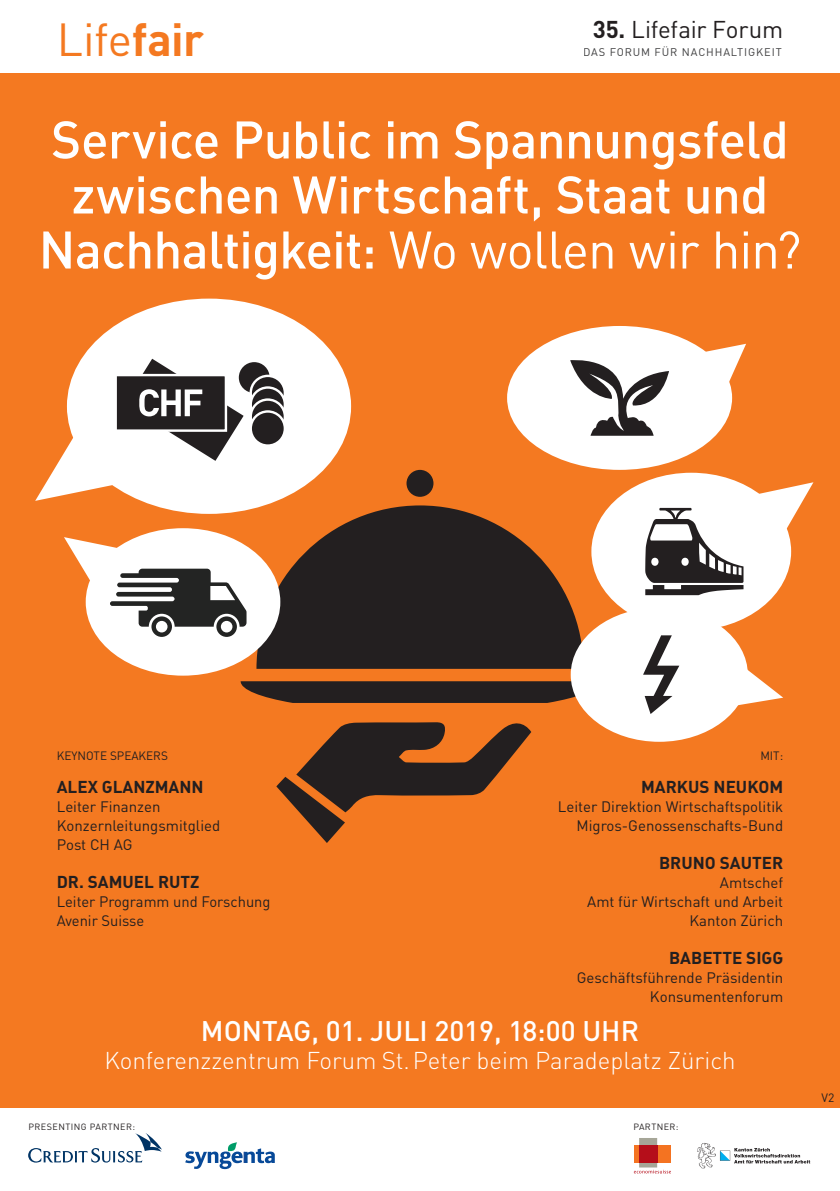
<style>
.page{position:relative;width:840px;height:1191px;background:#fff}
.page>*{position:absolute;margin:0;border:0;box-sizing:border-box;transform-origin:0 0}
.t1{font:500 52px/55px "DIN Pro";letter-spacing:-.015em;color:#fff;text-align:center}
.t2{font:45.8px "DIN Pro";color:#f47921}
.t3{font:500 28px "DIN";color:#fff}
.t4{font:300 24px "DIN";color:#fff}
.t5{font:24px "DIN Pro";letter-spacing:-.01em;color:#231f20}
.t6{font:700 17px "DIN";color:#231f20}
.t7{font:15px/19px "DIN";color:#231f20;text-align:right}
.t8{font:12px "DIN";color:#231f20}
.t9{font:12px "DIN Pro";color:#231f20}
.t10{font:11px "DIN Pro";letter-spacing:.08em;color:#3e3e3f}
.t11{font:9px "DIN Pro";letter-spacing:.05em;color:#231f20}
.s1{font-family:"DINOT";font-weight:700}
.s2{font-weight:400}
</style>
<div class="page">
<svg style="left:28px;top:1133px;width:134px;height:29px"></svg>
<svg style="left:185px;top:1142px;width:89px;height:27px"></svg>
<svg style="left:633px;top:1138px;width:37px;height:35px"></svg>
<svg style="left:697px;top:1143px;width:112px;height:25px"></svg>
<div style="left:0;top:74px;width:839px;height:1034px;background:#f47921"></div>
<svg style="left:256px;top:505px;width:326px;height:164px;fill:#231f20"></svg>
<svg style="left:240px;top:681px;width:335px;height:22px;background:#322520"></svg>
<div style="left:406px;top:470px;width:27px;height:27px;background:#231f20;border-radius:50%"></div>
<svg style="left:276px;top:722px;width:255px;height:121px"></svg>
<div style="left:67px;top:298px;width:284px;height:216px;background:#fff;border-radius:50%"></div>
<svg style="left:35px;top:359px;width:208px;height:142px"></svg>
<div style="left:239px;top:362px;width:30px;height:31px;background:#231f20;border-radius:50%"></div>
<svg style="left:249px;top:375px;width:35px;height:70px"></svg>
<div style="left:591px;top:473px;width:199px;height:157px;background:#fff;border-radius:50%"></div>
<svg style="left:754px;top:482px;width:59px;height:51px"></svg>
<svg style="left:645px;top:508px;width:98px;height:87px"></svg>
<div style="left:86px;top:528px;width:194px;height:147px;background:#fff;border-radius:50%"></div>
<div style="left:570px;top:607px;width:177px;height:135px;background:#fff;border-radius:50%"></div>
<svg style="left:737px;top:666px;width:45px;height:40px"></svg>
<svg style="left:643px;top:635px;width:36px;height:79px"></svg>
<svg style="left:694px;top:344px;width:51px;height:53px"></svg>
<div style="left:507px;top:326px;width:224px;height:144px;background:#fff;border-radius:50%"></div>
<svg style="left:570px;top:360px;width:98px;height:76px"></svg>
<svg style="left:64px;top:537px;width:182px;height:100px"></svg>
<h2 class="t2" style="left:57px;top:8px;width:149px">Life<span class="s1">fair</span></h2>
<h3 class="t5" style="left:592px;top:13px;width:192px"><span class="s1">35.</span> Lifefair Forum</h3>
<p class="t10" style="left:582px;top:44px;width:200px">DAS FORUM FÜR NACHHALTIGKEIT</p>
<h1 class="t1" style="left:39px;top:110px;width:763px">Service Public im Spannungsfeld zwischen Wirtschaft, Staat und<br>Nachhaltigkeit: <span class="s2">Wo wollen wir hin?</span></h1>
<p class="t8" style="left:57px;top:748px;width:113px">KEYNOTE SPEAKERS</p>
<p class="t6" style="left:57px;top:776px;width:148px">ALEX GLANZMANN</p>
<p class="t7" style="left:57px;top:796px;width:165px;text-align:left">Leiter Finanzen<br>Konzernleitungsmitglied<br>Post CH AG</p>
<p class="t6" style="left:57px;top:871px;width:144px">DR. SAMUEL RUTZ</p>
<p class="t7" style="left:57px;top:891px;width:215px;text-align:left">Leiter Programm und Forschung<br>Avenir Suisse</p>
<p class="t8" style="left:760px;top:747px;width:24px">MIT:</p>
<p class="t6" style="left:640px;top:775px;width:144px">MARKUS NEUKOM</p>
<p class="t7" style="left:557px;top:796px;width:227px">Leiter Direktion Wirtschaftspolitik<br>Migros-Genossenschafts-Bund</p>
<p class="t6" style="left:658px;top:851px;width:125px">BRUNO SAUTER</p>
<p class="t7" style="left:587px;top:872px;width:197px">Amtschef<br>Amt für Wirtschaft und Arbeit<br>Kanton Zürich</p>
<p class="t6" style="left:668px;top:946px;width:116px">BABETTE SIGG</p>
<p class="t7" style="left:576px;top:967px;width:208px">Geschäftsführende Präsidentin<br>Konsumentenforum</p>
<h3 class="t3" style="left:201px;top:1012px;width:439px">MONTAG, 01. JULI 2019, 18:00 UHR</h3>
<h3 class="t4" style="left:104px;top:1044px;width:632px">Konferenzzentrum Forum St.Peter beim Paradeplatz Zürich</h3>
<p class="t11" style="left:28px;top:1120px;width:108px">PRESENTING PARTNER:</p>
<p class="t11" style="left:633px;top:1120px;width:47px">PARTNER:</p>
<p class="t9" style="left:821px;top:1089px;width:14px">V2</p>
</div>
